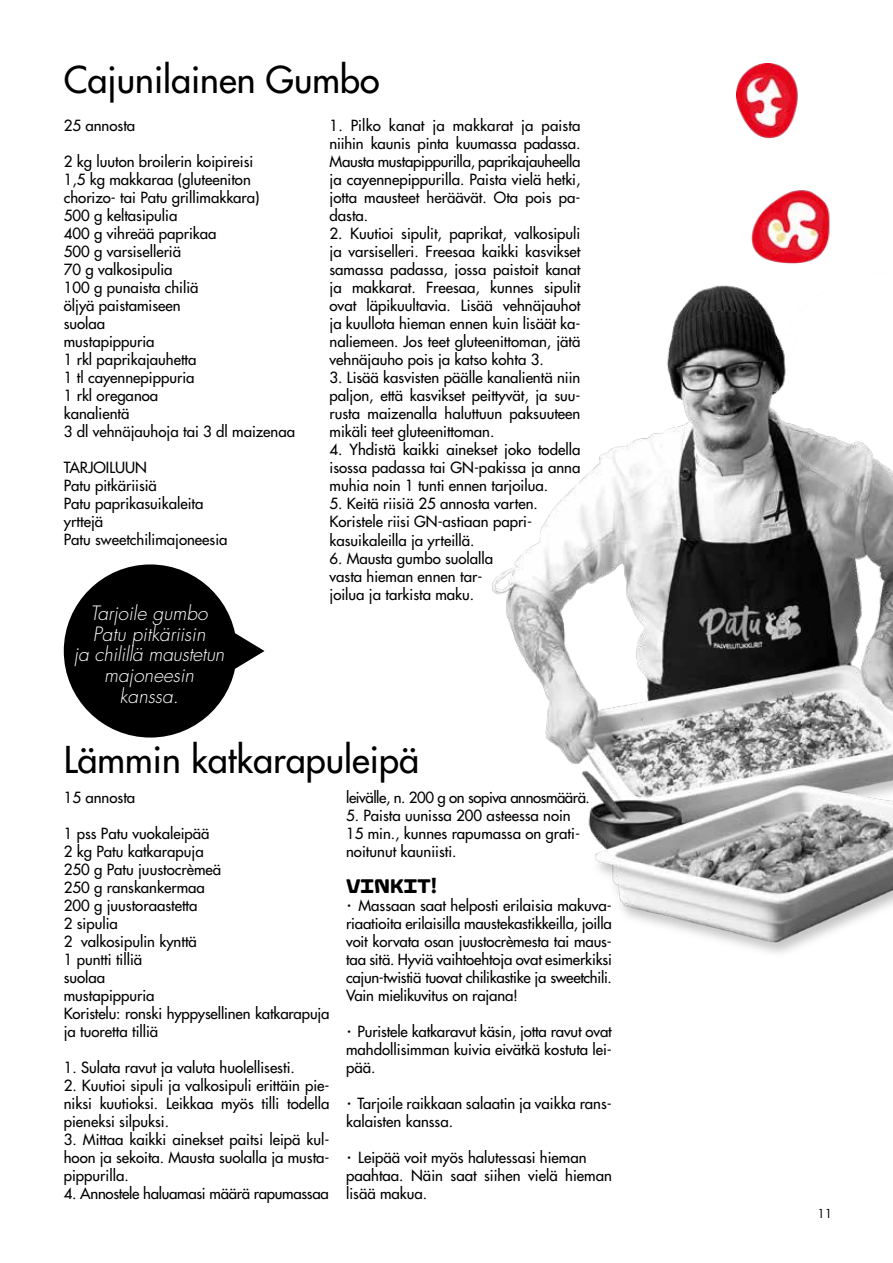
<style>
.page{position:relative;width:893px;height:1263px;background:#fff}
.page>*{position:absolute;margin:0;border:0;box-sizing:border-box;transform-origin:0 0}
.t1{font:500 36px "Futura Std";color:#000}
.t2{font:19.5px "Growing Boy Extra Bold Rounded";color:#000}
.t3{font:italic 300 19.2px/20.5px "Futura Std";color:#fff;text-align:center}
.t4{font:500 15px/18px "Futura Std";color:#000}
.t5{font:500 15px "Futura Std";letter-spacing:-.02em;color:#000}
.t6{font:500 15px "Futura Std";letter-spacing:-.03em;color:#000}
.t7{font:12px "Futura Std";color:#000}
.s1{font-size:21px}
</style>
<div class="page">
<img style="left:492px;top:285px;width:401px;height:668px">
<div style="left:64px;top:564px;width:173px;height:173px;background:#000;border-radius:50%"></div>
<svg style="left:233px;top:627px;width:31px;height:48px"></svg>
<img style="left:737px;top:64px;width:93px;height:200px">
<h1 class="t1" style="left:64px;top:58px;width:317px">Cajunilainen Gumbo</h1>
<p class="t4" style="left:330px;top:117px;width:252px;text-align:justify">1. Pilko kanat ja makkarat ja paista niihin kaunis pinta kuumassa padassa.<br>Mausta mustapippurilla, paprikajauheella ja cayennepippurilla. Paista vielä hetki, jotta mausteet heräävät. Ota pois pa&shy;dasta.</p>
<p class="t4" style="left:330px;top:225px;width:252px;text-align:justify">2. Kuutioi sipulit, paprikat, valkosipuli ja varsiselleri. Freesaa kaikki kasvikset samassa padassa, jossa paistoit kanat ja makkarat. Freesaa, kunnes sipulit ovat läpikuultavia. Lisää vehnäjauhot ja kuullota hieman ennen kuin lisäät ka&shy;naliemeen. Jos teet gluteenittoman, jätä vehnäjauho pois ja katso kohta 3.</p>
<p class="t4" style="left:330px;top:369px;width:252px;text-align:justify">3. Lisää kasvisten päälle kanalientä niin paljon, että kasvikset peittyvät, ja suu&shy;rusta maizenalla haluttuun paksuuteen mikäli teet gluteenittoman.</p>
<p class="t4" style="left:330px;top:441px;width:252px;text-align:justify">4. Yhdistä kaikki ainekset joko todella isossa padassa tai GN-pakissa ja anna muhia noin 1 tunti ennen tarjoilua.</p>
<p class="t4" style="left:330px;top:495px;width:210px">5. Keitä riisiä 25 annosta varten.<br>Koristele riisi GN-astiaan papri&shy;kasuikaleilla ja yrteillä.</p>
<p class="t4" style="left:330px;top:549px;width:165px">6. Mausta gumbo suolalla vasta hieman ennen tar&shy;joilua ja tarkista maku.</p>
<p class="t4" style="left:64px;top:117px;width:73px">25 annosta</p>
<p class="t4" style="left:64px;top:153px;width:233px">2 kg luuton broilerin koipireisi<br>1,5 kg makkaraa (gluteeniton chorizo- tai Patu grillimakkara)<br>500 g keltasipulia<br>400 g vihreää paprikaa<br>500 g varsiselleriä<br>70 g valkosipulia<br>100 g punaista chiliä<br>öljyä paistamiseen<br>suolaa<br>mustapippuria<br>1 rkl paprikajauhetta<br>1 tl cayennepippuria<br>1 rkl oreganoa<br>kanalientä<br>3 dl vehnäjauhoja tai 3 dl maizenaa</p>
<p class="t4" style="left:64px;top:459px;width:165px">TARJOILUUN<br>Patu pitkäriisiä<br>Patu paprikasuikaleita yrttejä<br>Patu sweetchilimajoneesia</p>
<p class="t3" style="left:74px;top:603px;width:152px">Tarjoile gumbo<br>Patu pitkäriisin<br>ja chilillä maustetun majoneesin kanssa.</p>
<h1 class="t1" style="left:64px;top:737px;width:357px">Lämmin katkarapuleipä</h1>
<p class="t6" style="left:346px;top:788px;width:245px">leivälle, n. 200 g on sopiva annosmäärä.</p>
<p class="t4" style="left:346px;top:806px;width:235px">5. Paista uunissa 200 asteessa noin<br>15 min., kunnes rapumassa on grati&shy;noitunut kauniisti.</p>
<h2 class="t2" style="left:346px;top:874px;width:92px">VINKIT!</h2>
<p class="t4" style="left:346px;top:896px;width:267px;text-align:justify"><span class="s1">·</span> Massaan saat helposti erilaisia makuva&shy;riaatioita erilaisilla maustekastikkeilla, joilla voit korvata osan juustocrèmesta tai maus&shy;taa sitä. Hyviä vaihtoehtoja ovat esimerkiksi cajun-twistiä tuovat chilikastike ja sweetchili.<br>Vain mielikuvitus on rajana!</p>
<p class="t4" style="left:346px;top:1022px;width:267px;text-align:justify"><span class="s1">·</span> Puristele katkaravut käsin, jotta ravut ovat mahdollisimman kuivia eivätkä kostuta lei&shy;pää.</p>
<p class="t4" style="left:346px;top:1094px;width:267px"><span class="s1">·</span> Tarjoile raikkaan salaatin ja vaikka rans&shy;kalaisten kanssa.</p>
<p class="t4" style="left:346px;top:1148px;width:267px"><span class="s1">·</span> Leipää voit myös halutessasi hieman paahtaa. Näin saat siihen vielä hieman lisää makua.</p>
<p class="t4" style="left:64px;top:789px;width:73px">15 annosta</p>
<p class="t4" style="left:64px;top:825px;width:267px">1 pss Patu vuokaleipää<br>2 kg Patu katkarapuja<br>250 g Patu juustocrèmeä<br>250 g ranskankermaa<br>200 g juustoraastetta<br>2 sipulia<br>2 valkosipulin kynttä<br>1 puntti tilliä<br>suolaa<br>mustapippuria<br>Koristelu: ronski hyppysellinen katkarapuja ja tuoretta tilliä</p>
<p class="t4" style="left:64px;top:1059px;width:233px">1. Sulata ravut ja valuta huolellisesti.</p>
<p class="t4" style="left:64px;top:1077px;width:267px;text-align:justify">2. Kuutioi sipuli ja valkosipuli erittäin pie&shy;niksi kuutioksi. Leikkaa myös tilli todella pieneksi silpuksi.</p>
<p class="t4" style="left:64px;top:1131px;width:267px;text-align:justify">3. Mittaa kaikki ainekset paitsi leipä kul&shy;hoon ja sekoita. Mausta suolalla ja musta&shy;pippurilla.</p>
<p class="t5" style="left:64px;top:1184px;width:267px">4. Annostele haluamasi määrä rapumassaa</p>
<p class="t7" style="left:817px;top:1206px;width:16px">11</p>
</div>
